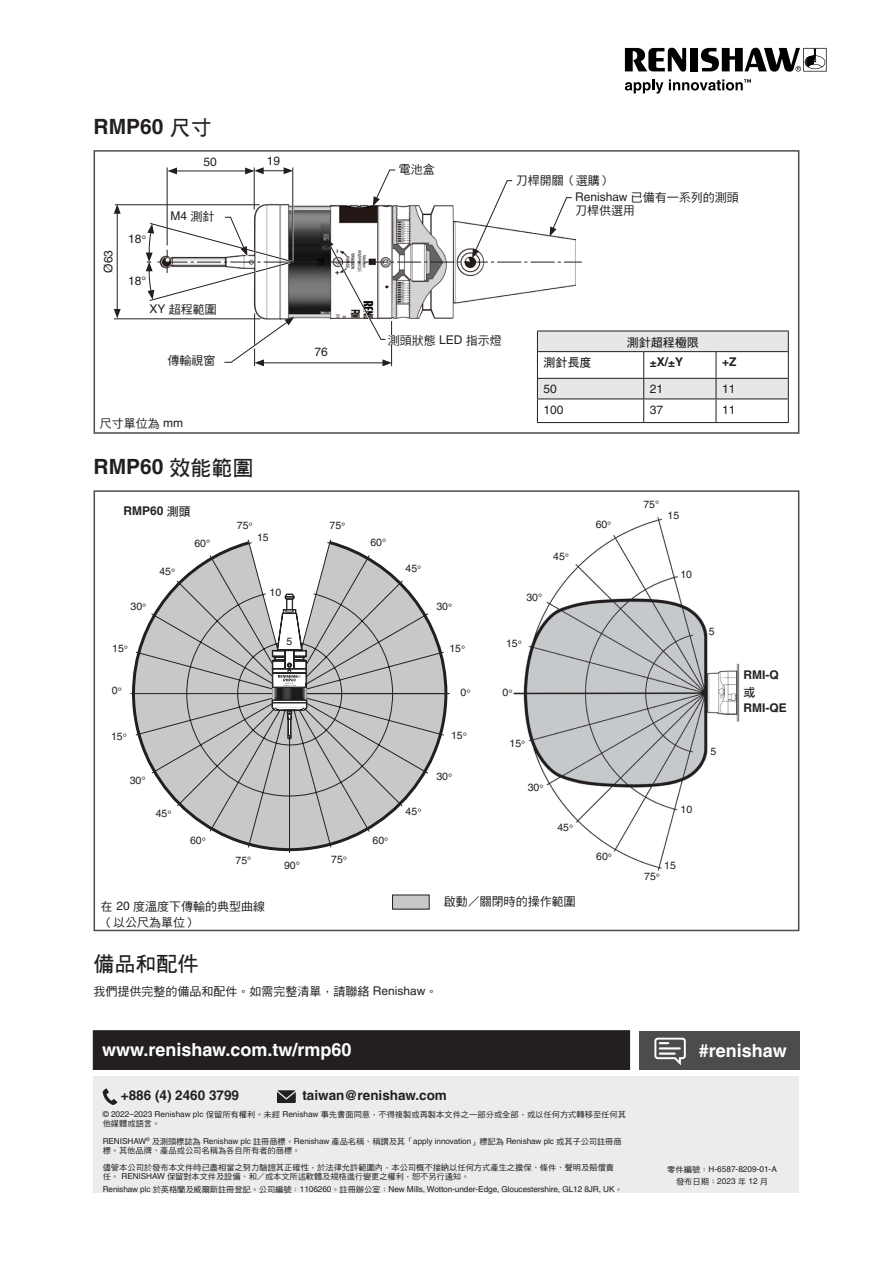
<style>
.page{position:relative;width:893px;height:1263px;background:#fff}
.page>*{position:absolute;margin:0;border:0;box-sizing:border-box;transform-origin:0 0}
.Subheading_14pt_Bold{font:700 21px "Helvetica LT Pro";color:#231f20}
.Subheading_14pt_Bold-2{font:21px "DF Hei W7 WIN BF";color:#231f20}
.back_page_URL_white___hashtag{font:700 18px "Helvetica LT Pro";color:#fff}
.back_page_contact_details{font:700 13.5px "Helvetica LT Pro";color:#231f20}
.Body_Text_8pt{font:12px/16.5px "DF Hei Md HK BF";color:#231f20}
.Figure_text{font:12px/13.5px "DF Hei Md HK BF";color:#231f20}
.Body_Text_8pt_Bold{font:700 12px/16.5px "Helvetica LT Pro";color:#231f20}
.Figure_text-2{font:12px "Helvetica LT Pro";color:#231f20}
.Table_body_text{font:12px "Helvetica LT Pro";color:#231f20}
.Table_body_text-2{font:12px "DF Hei W7 WIN BF";color:#231f20}
.Table_body_text-3{font:12px "DF Hei Md HK BF";color:#231f20}
.Table_body_text-4{font:700 12px "Helvetica LT Pro";color:#231f20}
.t1{font:10.5px "Helvetica LT Pro";color:#231f20}
.Disclaimer{font:8.25px/9px "DF Hei Md HK BF";color:#231f20}
.Disclaimer-2{font:8.25px "Helvetica LT Pro";letter-spacing:-.01em;color:#231f20}
.Part_No{font:8.25px/12.3px "Helvetica LT Pro";color:#231f20;text-align:center}
.s1{font-family:"DF Hei W7 WIN BF";font-weight:400}
.s2{font-family:"DF Hei Md HK BF"}
.s3{font-family:"Helvetica LT Pro"}
.s4{font-style:inherit}
</style>
<div class="page">
<svg style="left:625px;top:80px;width:38px;height:14px"></svg>
<svg style="left:625px;top:48px;width:61px;height:24px"></svg>
<div style="left:690px;top:48px;width:8px;height:23px;background:#000001"></div>
<svg style="left:701px;top:48px;width:126px;height:24px"></svg>
<svg style="left:669px;top:79px;width:82px;height:12px"></svg>
<div style="left:94px;top:1076px;width:705px;height:117px;background:#ececee"></div>
<svg style="left:103px;top:1088px;width:14px;height:17px"></svg>
<svg style="left:277px;top:1090px;width:19px;height:13px"></svg>
<div style="left:639px;top:1031px;width:160px;height:38px;background:#4d4b4d"></div>
<svg style="left:654px;top:1038px;width:32px;height:27px"></svg>
<div style="left:94px;top:1031px;width:535px;height:38px;background:#231f20"></div>
<div style="left:93px;top:1030px;width:537px;height:40px;border:2px solid #231f20"></div>
<img style="left:513px;top:517px;width:227px;height:354px">
<svg style="left:130px;top:539px;width:320px;height:314px"></svg>
<img style="left:273px;top:688px;width:33px;height:12px">
<svg style="left:272px;top:700px;width:35px;height:39px"></svg>
<hr style="left:272px;top:703px;width:35px;height:1px;background:#231f20">
<hr style="left:272px;top:702px;width:35px;height:1px;background:#231f20">
<hr style="left:273px;top:706px;width:33px;height:1px;background:#fff">
<div style="left:286px;top:599px;width:7px;height:11px;background:#fff;border:1px solid #231f20"></div>
<svg style="left:283px;top:593px;width:13px;height:8px"></svg>
<svg style="left:269px;top:609px;width:41px;height:79px"></svg>
<svg style="left:247px;top:541px;width:84px;height:3px"></svg>
<div style="left:393px;top:895px;width:36px;height:14px;background:#c7c8ca"></div>
<div style="left:94px;top:150px;width:705px;height:284px;border:2px solid #4d4b4d"></div>
<div style="left:94px;top:490px;width:705px;height:441px;border:2px solid #4d4b4d"></div>
<hr style="left:537px;top:422px;width:107px;height:1px;background:#231f20">
<hr style="left:644px;top:422px;width:72px;height:1px;background:#231f20">
<hr style="left:716px;top:422px;width:73px;height:1px;background:#231f20">
<hr style="left:115px;top:204px;width:145px;height:1px;background:#231f20">
<hr style="left:114px;top:318px;width:146px;height:1px;background:#231f20">
<hr style="left:117px;top:211px;width:1px;height:100px;background:#231f20">
<svg style="left:114px;top:309px;width:7px;height:9px"></svg>
<svg style="left:114px;top:204px;width:7px;height:10px"></svg>
<svg style="left:146px;top:167px;width:643px;height:255px"></svg>
<div style="left:388px;top:335px;width:118px;height:9px;background:#fff"></div>
<p class="Subheading_14pt_Bold" style="left:94px;top:114px;width:119px">RMP60 <span class="s1">尺寸</span></p>
<p class="Figure_text-2" style="left:204px;top:154px;width:15px">50</p>
<p class="Figure_text-2" style="left:267px;top:154px;width:15px">19</p>
<p class="Figure_text-2" style="left:101px;top:273px;width:24px;rotate:-90deg">Ø63</p>
<p class="Figure_text-2" style="left:128px;top:232px;width:20px">18°</p>
<p class="Figure_text-2" style="left:128px;top:274px;width:20px">18°</p>
<p class="Figure_text-2" style="left:171px;top:209px;width:46px">M4 <span class="s2">測針</span></p>
<p class="Figure_text" style="left:150px;top:302px;width:69px"><span class="s3">XY</span> 超程範圍</p>
<p class="Figure_text" style="left:168px;top:354px;width:49px">傳輸視窗</p>
<p class="Figure_text-2" style="left:315px;top:345px;width:15px">76</p>
<p class="Table_body_text-3" style="left:100px;top:417px;width:85px">尺寸單位為 <span class="s3">mm</span></p>
<p class="Subheading_14pt_Bold" style="left:94px;top:454px;width:161px">RMP60 <span class="s1">效能範圍</span></p>
<p class="Body_Text_8pt_Bold" style="left:124px;top:502px;width:69px">RMP60 <span class="s1">測頭</span></p>
<p class="t1" style="left:131px;top:600px;width:17px">30°</p>
<p class="t1" style="left:112px;top:642px;width:17px">15°</p>
<p class="t1" style="left:112px;top:684px;width:12px">0°</p>
<p class="t1" style="left:111px;top:730px;width:17px">15°</p>
<p class="t1" style="left:159px;top:566px;width:17px">45°</p>
<p class="t1" style="left:130px;top:774px;width:17px">30°</p>
<p class="t1" style="left:156px;top:807px;width:17px">45°</p>
<p class="t1" style="left:194px;top:537px;width:17px">60°</p>
<p class="t1" style="left:190px;top:835px;width:17px">60°</p>
<p class="t1" style="left:237px;top:519px;width:17px">75°</p>
<p class="t1" style="left:257px;top:531px;width:13px">15</p>
<p class="t1" style="left:269px;top:586px;width:13px">10</p>
<p class="t1" style="left:286px;top:635px;width:7px">5</p>
<p class="t1" style="left:236px;top:854px;width:17px">75°</p>
<p class="t1" style="left:284px;top:859px;width:17px">90°</p>
<p class="t1" style="left:330px;top:519px;width:17px">75°</p>
<p class="t1" style="left:331px;top:853px;width:17px">75°</p>
<p class="Figure_text" style="left:399px;top:162px;width:37px">電池盒</p>
<p class="Figure_text" style="left:516px;top:174px;width:97px">刀桿開關（選購）</p>
<p class="Figure_text" style="left:575px;top:190px;width:165px"><span class="s3">Renishaw</span> 已備有一系列的測頭刀桿供選用</p>
<p class="Figure_text" style="left:388px;top:333px;width:116px">測頭狀態 <span class="s3">LED</span> 指示燈</p>
<p class="Table_body_text-2" style="left:627px;top:336px;width:73px">測針超程極限</p>
<p class="Table_body_text-2" style="left:543px;top:357px;width:49px">測針長度</p>
<p class="Table_body_text-4" style="left:650px;top:355px;width:35px">±X/±Y</p>
<p class="Table_body_text-4" style="left:722px;top:355px;width:16px">+Z</p>
<p class="Table_body_text" style="left:543px;top:382px;width:15px">50</p>
<p class="Table_body_text" style="left:650px;top:382px;width:15px">21</p>
<p class="Table_body_text" style="left:722px;top:382px;width:15px">11</p>
<p class="Table_body_text" style="left:543px;top:402px;width:22px">100</p>
<p class="Table_body_text" style="left:650px;top:402px;width:15px">37</p>
<p class="Table_body_text" style="left:722px;top:402px;width:15px">11</p>
<p class="t1" style="left:370px;top:536px;width:17px">60°</p>
<p class="t1" style="left:406px;top:563px;width:17px">45°</p>
<p class="t1" style="left:436px;top:600px;width:17px">30°</p>
<p class="t1" style="left:553px;top:550px;width:17px">45°</p>
<p class="t1" style="left:526px;top:591px;width:17px">30°</p>
<p class="t1" style="left:596px;top:519px;width:17px">60°</p>
<p class="t1" style="left:643px;top:498px;width:17px">75°</p>
<p class="t1" style="left:668px;top:509px;width:13px">15</p>
<p class="t1" style="left:680px;top:568px;width:13px">10</p>
<p class="t1" style="left:709px;top:626px;width:7px">5</p>
<p class="t1" style="left:373px;top:835px;width:17px">60°</p>
<p class="t1" style="left:406px;top:806px;width:17px">45°</p>
<p class="t1" style="left:449px;top:642px;width:17px">15°</p>
<p class="t1" style="left:461px;top:687px;width:12px">0°</p>
<p class="t1" style="left:451px;top:729px;width:17px">15°</p>
<p class="t1" style="left:436px;top:770px;width:17px">30°</p>
<p class="t1" style="left:506px;top:638px;width:17px">15°</p>
<p class="t1" style="left:503px;top:686px;width:12px">0°</p>
<p class="t1" style="left:509px;top:737px;width:17px">15°</p>
<p class="t1" style="left:528px;top:781px;width:17px">30°</p>
<p class="t1" style="left:557px;top:821px;width:17px">45°</p>
<p class="t1" style="left:596px;top:850px;width:17px">60°</p>
<p class="t1" style="left:710px;top:745px;width:7px">5</p>
<p class="t1" style="left:680px;top:803px;width:13px">10</p>
<p class="t1" style="left:664px;top:859px;width:13px">15</p>
<p class="t1" style="left:644px;top:871px;width:17px">75°</p>
<p class="Body_Text_8pt_Bold" style="left:743px;top:667px;width:37px">RMI-Q<span class="s1">或</span></p>
<p class="Body_Text_8pt_Bold" style="left:743px;top:700px;width:45px">RMI-QE</p>
<p class="Body_Text_8pt" style="left:101px;top:898px;width:166px">在 <span class="s3">20</span> 度溫度下傳輸的典型曲線（以公尺為單位）</p>
<p class="Body_Text_8pt" style="left:444px;top:893px;width:133px">啟動／關閉時的操作範圍</p>
<p class="Subheading_14pt_Bold-2" style="left:94px;top:953px;width:106px">備品和配件</p>
<p class="Body_Text_8pt" style="left:94px;top:983px;width:345px">我們提供完整的備品和配件。如需完整清單，請聯絡 <span class="s3">Renishaw</span>。</p>
<p class="back_page_URL_white___hashtag" style="left:102px;top:1039px;width:251px">www.renishaw.com.tw/rmp60</p>
<h2 class="back_page_URL_white___hashtag" style="left:699px;top:1039px;width:89px">#renishaw</h2>
<p class="back_page_contact_details" style="left:121px;top:1087px;width:120px">+886 (4) 2460 3799</p>
<p class="back_page_contact_details" style="left:302px;top:1087px;width:146px">taiwan@renishaw.com</p>
<p class="Disclaimer" style="left:103px;top:1110px;width:525px"><span class="s3">© 2022–2023 Renishaw plc</span> 保留所有權利。未經 <span class="s3">Renishaw</span> 事先書面同意，不得複製或再製本文件之一部分或全部，或以任何方式轉移至任何其他媒體或語言。</p>
<p class="Disclaimer" style="left:103px;top:1136px;width:520px"><span class="s3">RENISHAW</span><sup>®</sup> 及測頭標誌為 <span class="s3">Renishaw plc</span> 註冊商標。<span class="s3">Renishaw</span> 產品名稱、稱謂及其「<span class="s3">apply innovation</span>」標記為 <span class="s3">Renishaw plc</span> 或其子公司註冊商標。其他品牌、產品或公司名稱為各自所有者的商標。</p>
<p class="Disclaimer" style="left:103px;top:1163px;width:513px">儘管本公司於發布本文件時已盡相當之努力驗證其正確性，於法律允許範圍內，本公司概不接納以任何方式產生之擔保、條件、聲明及賠償責任。 <span class="s3">RENISHAW</span> 保留對本文件及設備、和／或本文所述軟體及規格進行變更之權利，恕不另行通知。</p>
<p class="Disclaimer-2" style="left:103px;top:1185px;width:522px">Renishaw plc <span class="s2">於英格蘭及威爾斯註冊登記。公司編號：</span>1106260<span class="s2">。註冊辦公室：</span>New Mills, Wotton-under-Edge, Gloucestershire, GL12 8JR, UK<span class="s2">。</span></p>
<p class="Part_No" style="left:667px;top:1163px;width:111px"><span class="s2">零件編號：</span>H-6587-8209-01-A<span class="s2">發布日期：</span>2023 <span class="s2">年</span> 1<span class="s4">2</span> <span class="s2">月</span></p>
</div>
